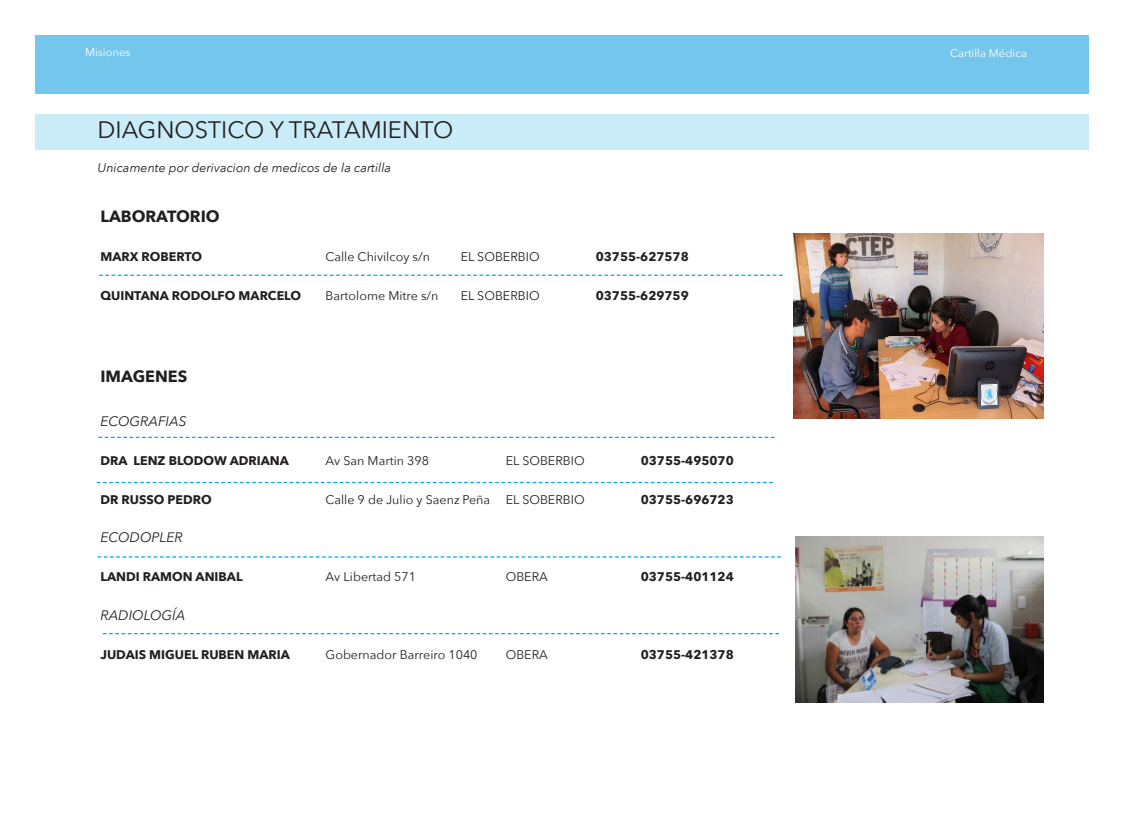
<style>
.page{position:relative;width:1124px;height:815px;background:#fff}
.page>*{position:absolute;margin:0;border:0;box-sizing:border-box;transform-origin:0 0}
.t1{font:23.75px "Avenir Next";color:#231f20}
.t2{font:700 16.25px "Avenir Next";color:#231f20}
.t3{font:italic 13.75px "Avenir Next";color:#231f20}
.t4{font:700 12.5px "Avenir Next";color:#231f20}
.t5{font:12.5px "Avenir Next";color:#231f20}
.t6{font:italic 12.5px "Avenir Next";color:#231f20}
.t7{font:11.25px "Avenir Next";color:#fff}
</style>
<div class="page">
<div style="left:35px;top:114px;width:1053px;height:35px;background:#caebf8"></div>
<div style="left:35px;top:35px;width:1053px;height:59px;background:#74c6ec"></div>
<img style="left:793px;top:234px;width:250px;height:185px">
<svg style="left:99px;top:275px;width:683px;height:1px"></svg>
<svg style="left:97px;top:482px;width:675px;height:1px"></svg>
<img style="left:795px;top:537px;width:248px;height:165px">
<svg style="left:97px;top:556px;width:684px;height:2px"></svg>
<svg style="left:98px;top:437px;width:676px;height:1px"></svg>
<svg style="left:103px;top:633px;width:676px;height:1px"></svg>
<p class="t7" style="left:85px;top:42px;width:47px">Misiones</p>
<h1 class="t1" style="left:97px;top:110px;width:357px">DIAGNOSTICO Y TRATAMIENTO</h1>
<p class="t6" style="left:97px;top:157px;width:295px">Unicamente por derivacion de medicos de la cartilla</p>
<h2 class="t2" style="left:100px;top:203px;width:121px">LABORATORIO</h2>
<p class="t4" style="left:100px;top:246px;width:103px">MARX ROBERTO</p>
<p class="t5" style="left:325px;top:246px;width:106px">Calle Chivilcoy s/n</p>
<p class="t5" style="left:460px;top:246px;width:80px">EL SOBERBIO</p>
<p class="t4" style="left:595px;top:246px;width:94px">03755-627578</p>
<p class="t4" style="left:100px;top:285px;width:202px">QUINTANA RODOLFO MARCELO</p>
<p class="t5" style="left:325px;top:285px;width:114px">Bartolome Mitre s/n</p>
<p class="t5" style="left:460px;top:285px;width:80px">EL SOBERBIO</p>
<p class="t4" style="left:595px;top:285px;width:94px">03755-629759</p>
<h2 class="t2" style="left:100px;top:363px;width:88px">IMAGENES</h2>
<p class="t3" style="left:100px;top:410px;width:88px">ECOGRAFIAS</p>
<p class="t4" style="left:100px;top:450px;width:190px">DRA LENZ BLODOW ADRIANA</p>
<p class="t5" style="left:325px;top:450px;width:105px">Av San Martin 398</p>
<p class="t5" style="left:505px;top:450px;width:80px">EL SOBERBIO</p>
<p class="t4" style="left:640px;top:450px;width:94px">03755-495070</p>
<p class="t4" style="left:100px;top:488px;width:113px">DR RUSSO PEDRO</p>
<p class="t5" style="left:325px;top:489px;width:260px">Calle 9 de Julio y Saenz Peña EL SOBERBIO</p>
<p class="t4" style="left:640px;top:488px;width:94px">03755-696723</p>
<p class="t3" style="left:100px;top:526px;width:84px">ECODOPLER</p>
<p class="t4" style="left:100px;top:566px;width:144px">LANDI RAMON ANIBAL</p>
<p class="t5" style="left:325px;top:566px;width:92px">Av Libertad 571</p>
<p class="t5" style="left:505px;top:566px;width:44px">OBERA</p>
<p class="t4" style="left:640px;top:566px;width:94px">03755-401124</p>
<p class="t3" style="left:100px;top:603px;width:86px">RADIOLOGÍA</p>
<p class="t4" style="left:100px;top:643px;width:191px">JUDAIS MIGUEL RUBEN MARIA</p>
<p class="t5" style="left:325px;top:644px;width:153px">Gobernador Barreiro 1040</p>
<p class="t5" style="left:505px;top:644px;width:44px">OBERA</p>
<p class="t4" style="left:640px;top:643px;width:94px">03755-421378</p>
<p class="t7" style="left:950px;top:44px;width:78px">Cartilla Médica</p>
</div>
